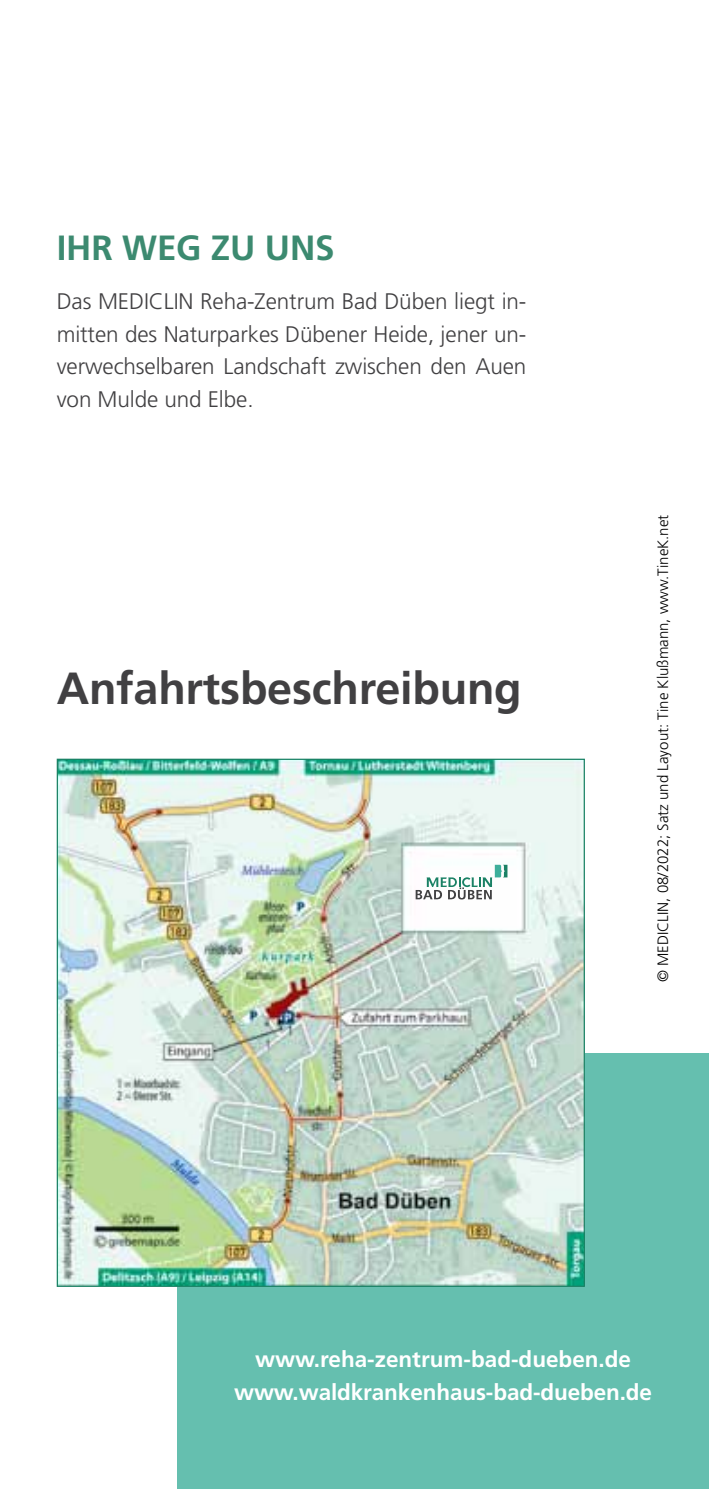
<style>
.page{position:relative;width:709px;height:1489px;background:#fff}
.page>*{position:absolute;margin:0;border:0;box-sizing:border-box;transform-origin:0 0}
.t1{font:700 45px "Frutiger LT Pro";letter-spacing:-.005em;color:#414042}
.t2{font:700 35px "Frutiger LT Pro";color:#3c8a70}
.t3{font:300 22.5px/32.5px "Frutiger LT Pro";letter-spacing:-.005em;color:#414042;text-align:justify}
.t4{font:700 22.5px/32.5px "Frutiger LT Pro";letter-spacing:-.005em;color:#fff;text-align:center}
.t5{font:300 15px "Frutiger LT Pro";color:#000}
</style>
<div class="page">
<div style="left:177px;top:1052px;width:532px;height:436px;background:#65bfaf"></div>
<img style="left:59px;top:760px;width:524px;height:524px">
<svg style="left:415px;top:864px;width:92px;height:35px"></svg>
<h2 class="t2" style="left:57px;top:227px;width:231px">Ihr Weg zu uns</h2>
<p class="t3" style="left:57px;top:285px;width:471px">Das MEDICLIN Reha-Zentrum Bad Düben liegt in&shy;mitten des Naturparkes Dübener Heide, jener un&shy;verwechselbaren Landschaft zwischen den Auen von Mulde und Elbe.</p>
<h1 class="t1" style="left:57px;top:661px;width:466px">Anfahrtsbeschreibung</h1>
<p class="t5" style="left:654px;top:981px;width:469px;rotate:-90deg">© MediClin, 08/2022; Satz und Layout: Tine Klußmann, www.TineK.net</p>
<p class="t4" style="left:234px;top:1342px;width:419px">www.reha-zentrum-bad-dueben.de www.waldkrankenhaus-bad-dueben.de</p>
</div>
